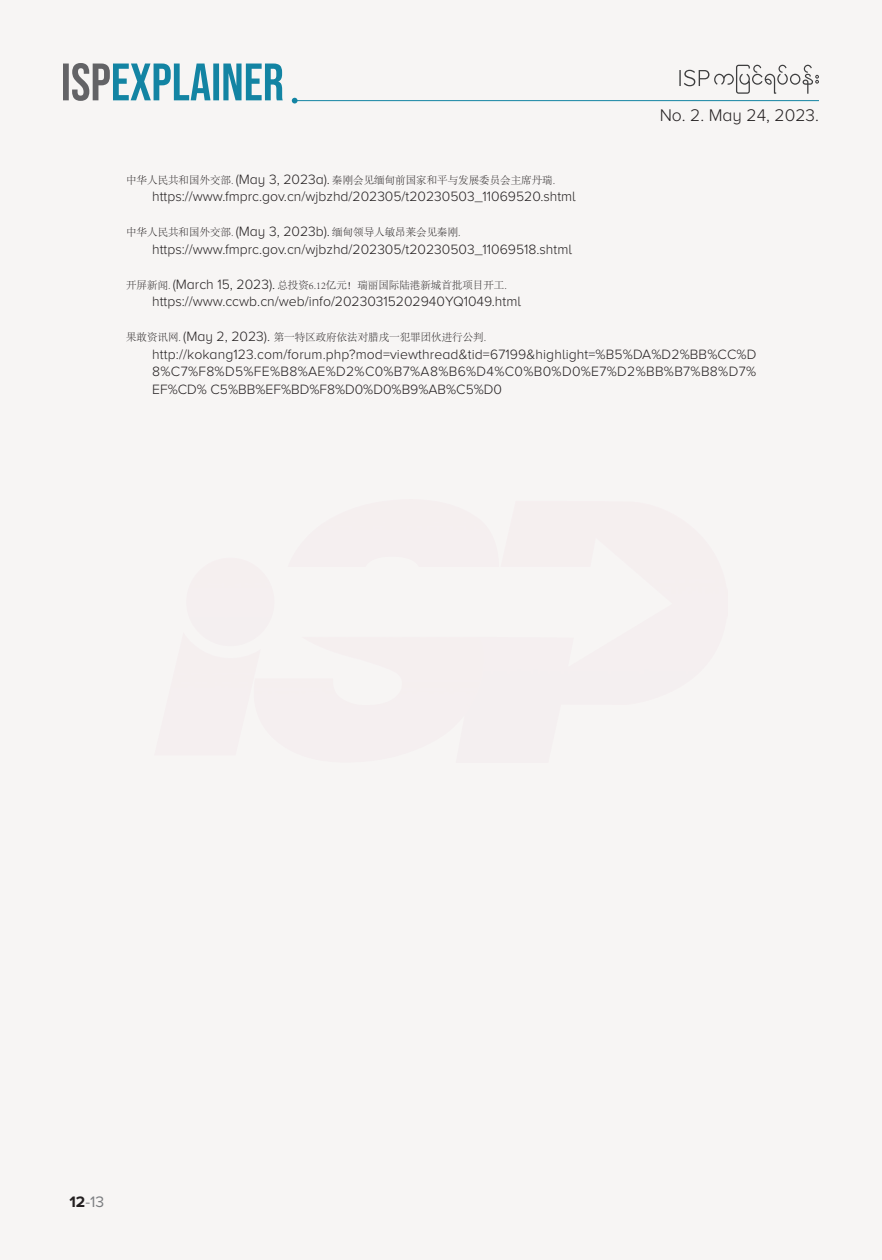
<style>
.page{position:relative;width:882px;height:1260px;background:#f7f5f4}
.page>*{position:absolute;margin:0;border:0;box-sizing:border-box;transform-origin:0 0}
.t1{font:300 17.5px "Proxima Nova A";color:#231f20}
.t2{font:15.75px "Proxima Nova";color:#7b7d80}
.t3{font:300 14px/17.5px "Proxima Nova A";color:#231f20;text-align:justify}
.t4{font:300 10.5px "Adobe Song Std";color:#231f20}
.s1{font-family:"Proxima Nova A";font-size:14px}
.s2{font-weight:700;color:#231f20}
</style>
<div class="page">
<hr style="left:295px;top:100px;width:524px;height:1px;background:#1384a3">
<svg style="left:292px;top:98px;width:6px;height:5px"></svg>
<svg style="left:63px;top:63px;width:220px;height:38px"></svg>
<svg style="left:679px;top:65px;width:140px;height:29px"></svg>
<p class="t1" style="left:660px;top:106px;width:161px">No. 2. May 24, 2023.</p>
<p class="t4" style="left:126px;top:174px;width:431px">中华人民共和国外交部. <span class="s1">(May 3, 2023a).</span> 秦刚会见缅甸前国家和平与发展委员会主席丹瑞.</p>
<p class="t3" style="left:152px;top:188px;width:425px">https://www.fmprc.gov.cn/wjbzhd/202305/t20230503_11069520.shtml</p>
<p class="t4" style="left:126px;top:227px;width:336px">中华人民共和国外交部. <span class="s1">(May 3, 2023b).</span> 缅甸领导人敏昂莱会见秦刚.</p>
<p class="t3" style="left:152px;top:240px;width:421px">https://www.fmprc.gov.cn/wjbzhd/202305/t20230503_11069518.shtml</p>
<p class="t4" style="left:126px;top:279px;width:382px">开屏新闻. <span class="s1">(March 15, 2023).</span> 总投资6.12亿元！瑞丽国际陆港新城首批项目开工.</p>
<p class="t3" style="left:152px;top:293px;width:370px">https://www.ccwb.cn/web/info/20230315202940YQ1049.html</p>
<p class="t4" style="left:126px;top:332px;width:362px">果敢资讯网. <span class="s1">(May 2, 2023).</span> 第一特区政府依法对腊戌一犯罪团伙进行公判.</p>
<p class="t3" style="left:152px;top:345px;width:606px">http://kokang123.com/forum.php?mod=viewthread&amp;tid=67199&amp;highlight=%B5%DA%D2%BB%CC%D 8%C7%F8%D5%FE%B8%AE%D2%C0%B7%A8%B6%D4%C0%B0%D0%E7%D2%BB%B7%B8%D7% EF%CD% C5%BB%EF%BD%F8%D0%D0%B9%AB%C5%D0</p>
<p class="t2" style="left:70px;top:1193px;width:36px"><span class="s2">12</span>-13</p>
</div>
